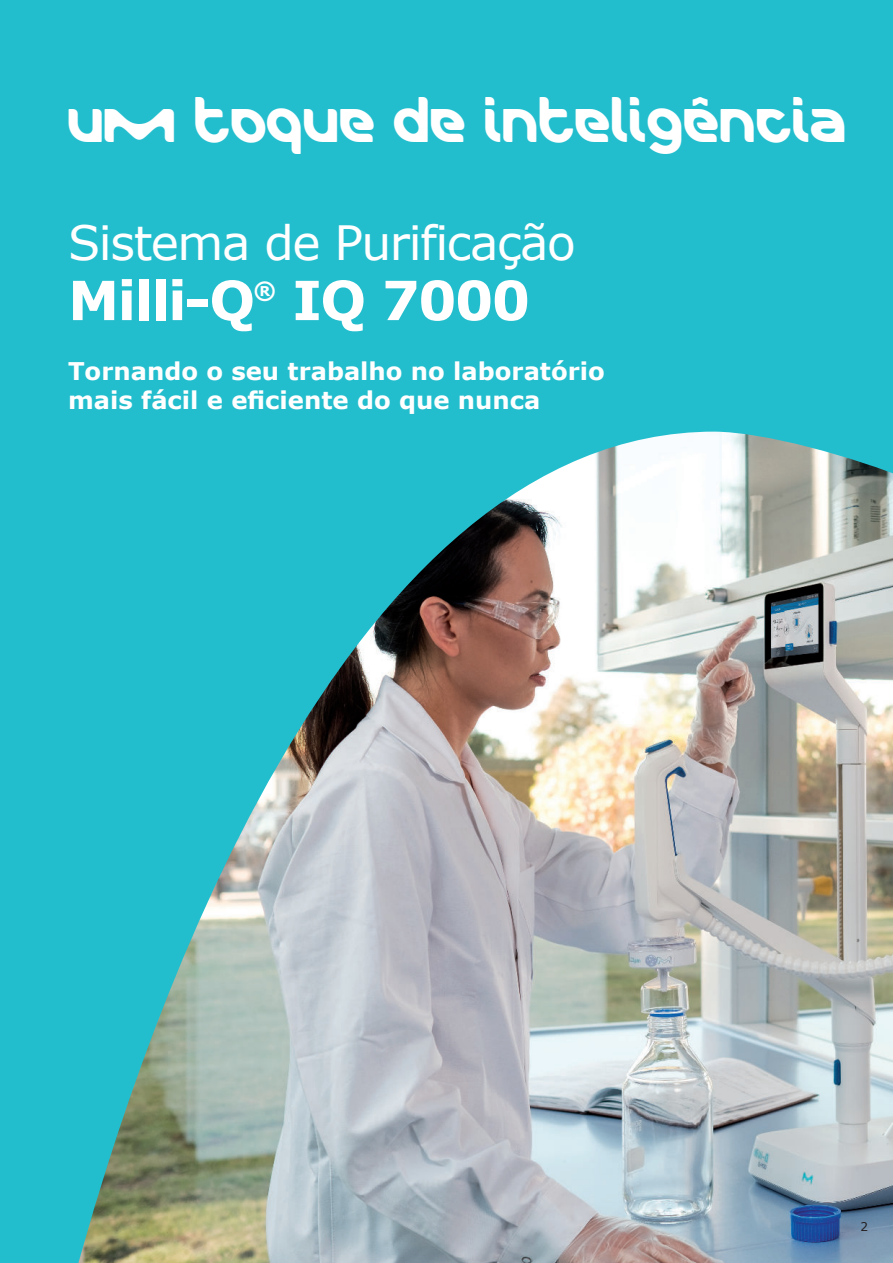
<style>
.page{position:relative;width:893px;height:1263px;background:#fff}
.page>*{position:absolute;margin:0;border:0;box-sizing:border-box;transform-origin:0 0}
.t1{font:700 54px "Verdana";letter-spacing:-.03em;color:#fff}
.t2{font:48px "Merck";color:#fff}
.t3{font:47.25px "Verdana";letter-spacing:-.03em;color:#fff}
.t4{font:700 24.3px/29.2px "Verdana";color:#fff}
.t5{font:700 23.55px "Verdana";color:#fff}
.t6{font:12px "Verdana";color:#231f20}
</style>
<div class="page">
<img style="left:0;top:0;width:893px;height:1263px">
<h2 class="t2" style="left:68px;top:97px;width:780px">UM TOQUE DE INTELIGÊNCIA</h2>
<h3 class="t3" style="left:68px;top:221px;width:509px">Sistema de Purificação</h3>
<h1 class="t1" style="left:68px;top:276px;width:189px">Milli-Q</h1>
<p class="t5" style="left:254px;top:279px;width:24px">®</p>
<h1 class="t1" style="left:292px;top:276px;width:239px">IQ 7000</h1>
<p class="t4" style="left:68px;top:358px;width:538px">Tornando o seu trabalho no laboratório mais fácil e eficiente do que nunca</p>
<p class="t6" style="left:860px;top:1221px;width:9px">2</p>
</div>
